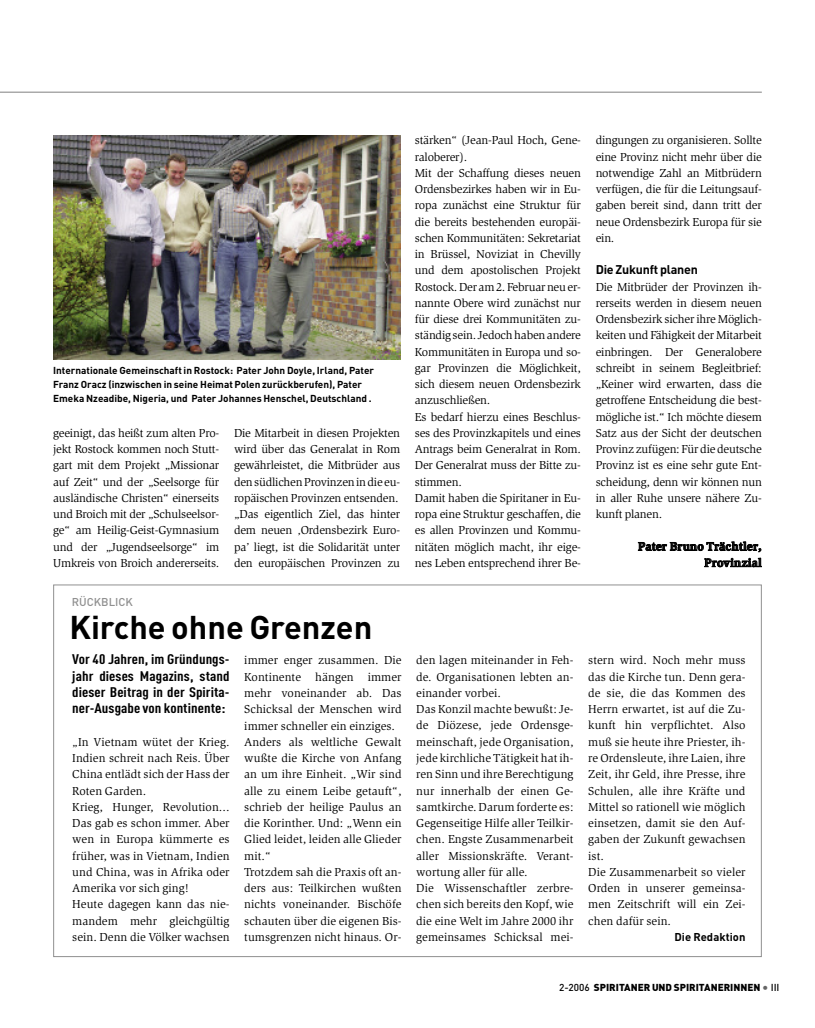
<style>
.page{position:relative;width:815px;height:1028px;background:#fff}
.page>*{position:absolute;margin:0;border:0;box-sizing:border-box;transform-origin:0 0}
.t1{font:700 32.5px "DIN Pro";color:#000}
.t2{font:700 13.75px/16.2px "DIN Cond";letter-spacing:.005em;color:#000;text-align:justify;scale:1.15 1}
.t3{font:700 12.5px "DIN Pro";letter-spacing:-.015em;color:#000}
.t4{font:11.88px/16.2px "Slimbach Std";letter-spacing:.005em;color:#000}
.t5{font:11.88px/16.2px "Slimbach Std";letter-spacing:-.015em;color:#000}
.t6{font:700 11.88px/16.2px "Slimbach Std";letter-spacing:.01em;color:#000;text-align:right}
.t7{font:700 11.25px "DIN Pro";letter-spacing:.005em;color:#000}
.t8{font:500 11.25px "DIN Pro";color:#909090}
.t9{font:700 10px/13.8px "DIN Pro";color:#000}
.t10{font:900 10px "DIN Pro";color:#000}
.s1{font-weight:500}
.s2{font-weight:500;font-size:12.5px;color:#666}
</style>
<div class="page">
<hr style="left:0;top:92px;width:762px;height:1px;background:#808080">
<img style="left:53px;top:136px;width:347px;height:223px">
<p class="t9" style="left:53px;top:363px;width:322px">Internationale Gemeinschaft in Rostock: Pater John Doyle, Irland, Pater<br>Franz Oracz (inzwischen in seine Heimat Polen zurückberufen), Pater<br>Emeka Nzeadibe, Nigeria, und Pater Johannes Henschel, Deutschland .</p>
<p class="t4" style="left:53px;top:425px;width:168px;text-align:justify">geeinigt, das heißt zum alten Pro&shy;jekt Rostock kommen noch Stutt&shy;gart mit dem Projekt „Missionar auf Zeit“ und der „Seelsorge für ausländische Christen“ einerseits und Broich mit der „Schulseelsor&shy;ge“ am Heilig-Geist-Gymnasium und der „Jugendseelsorge“ im Umkreis von Broich andererseits.</p>
<p class="t5" style="left:234px;top:425px;width:168px">Die Mitarbeit in diesen Projekten wird über das Generalat in Rom gewährleistet, die Mitbrüder aus densüdlichenProvinzenindie eu&shy;ropäischen Provinzen entsenden. „Das eigentlich Ziel, das hinter dem neuen ‚Ordensbezirk Euro&shy;pa’ liegt, ist die Solidarität unter den europäischen Provinzen zu</p>
<p class="t8" style="left:72px;top:596px;width:63px">RÜCKBLICK</p>
<h1 class="t1" style="left:69px;top:608px;width:304px">Kirche ohne Grenzen</h1>
<p class="t5" style="left:415px;top:133px;width:168px">stärken“ (Jean-Paul Hoch, Gene&shy;raloberer).<br>Mit der Schaffung dieses neuen<br>Ordensbezirkes haben wir in Eu&shy;ropa zunächst eine Struktur für die bereits bestehenden europäi&shy;schen Kommunitäten: Sekretariat in Brüssel, Noviziat in Chevilly und dem apostolischen Projekt<br>Rostock.Der am2.Februarneuer&shy;nannte Obere wird zunächst nur für diese drei Kommunitäten zu&shy;ständig sein. Jedochhabenandere<br>Kommunitäten in Europa und so&shy;gar Provinzen die Möglichkeit, sich diesem neuen Ordensbezirk anzuschließen.<br>Es bedarf hierzu eines Beschlus&shy;ses des Provinzkapitels und eines<br>Antrags beim Generalrat in Rom.<br>Der Generalrat muss der Bitte zu&shy;stimmen.<br>Damit haben die Spiritaner in Eu&shy;ropa eine Struktur geschaffen, die es allen Provinzen und Kommu&shy;nitäten möglich macht, ihr eige&shy;nes Leben entsprechend ihrer Be-</p>
<p class="t4" style="left:596px;top:133px;width:168px;text-align:justify">dingungen zu organisieren. Sollte eine Provinz nicht mehr über die notwendige Zahl an Mitbrüdern verfügen, die für die Leitungsauf&shy;gaben bereit sind, dann tritt der neue Ordensbezirk Europa für sie ein.</p>
<p class="t3" style="left:596px;top:262px;width:104px">Die Zukunft planen</p>
<p class="t4" style="left:596px;top:279px;width:168px;text-align:justify">Die Mitbrüder der Provinzen ih&shy;rerseits werden in diesem neuen Ordensbezirk sicher ihre Möglich&shy;keiten und Fähigkeit der Mitarbeit einbringen. Der Generalobere schreibt in seinem Begleitbrief: „Keiner wird erwarten, dass die getroffene Entscheidung die best&shy;mögliche ist.“ Ich möchte diesem Satz aus der Sicht der deutschen Provinz zufügen: Für die deutsche Provinz ist es eine sehr gute Ent&shy;scheidung, denn wir können nun in aller Ruhe unsere nähere Zu&shy;kunft planen.</p>
<p class="t6" style="left:638px;top:539px;width:125px">Pater Bruno Trächtler,<br>Provinzial</p>
<p class="t2" style="left:72px;top:651px;width:138px">Vor 40 Jahren, im Gründungs&shy;jahr dieses Magazins, stand dieser Beitrag in der Spirita&shy;ner-Ausgabevon kontinente:</p>
<p class="t4" style="left:72px;top:734px;width:159px">„In Vietnam wütet der Krieg.<br>Indien schreit nach Reis. Über<br>China entlädt sich der Hass der<br>Roten Garden.<br>Krieg, Hunger, Revolution...<br>Das gab es schon immer. Aber wen in Europa kümmerte es früher, was in Vietnam, Indien und China, was in Afrika oder<br>Amerika vor sich ging!<br>Heute dagegen kann das nie&shy;mandem mehr gleichgültig sein. Denn die Völker wachsen</p>
<p class="t4" style="left:244px;top:653px;width:159px">immer enger zusammen. Die<br>Kontinente hängen immer mehr voneinander ab. Das<br>Schicksal der Menschen wird immer schneller ein einziges.<br>Anders als weltliche Gewalt wußte die Kirche von Anfang an um ihre Einheit. „Wir sind alle zu einem Leibe getauft“, schrieb der heilige Paulus an die Korinther. Und: „Wenn ein<br>Glied leidet, leiden alle Glieder mit.“<br>Trotzdem sah die Praxis oft an&shy;ders aus: Teilkirchen wußten nichts voneinander. Bischöfe schauten über die eigenen Bis&shy;tumsgrenzen nicht hinaus. Or-</p>
<p class="t4" style="left:416px;top:653px;width:159px">den lagen miteinander in Feh&shy;de. Organisationen lebten an&shy;einander vorbei.<br>Das Konzil machte bewußt: Je&shy;de Diözese, jede Ordensge&shy;meinschaft, jede Organisation, jede kirchliche Tätigkeit hat ih&shy;ren Sinn und ihre Berechtigung nur innerhalb der einen Ge&shy;samtkirche. Darum forderte es:<br>Gegenseitige Hilfe aller Teilkir&shy;chen. Engste Zusammenarbeit aller Missionskräfte. Verant&shy;wortung aller für alle.<br>Die Wissenschaftler zerbre&shy;chen sich bereits den Kopf, wie die eine Welt im Jahre 2000 ihr gemeinsames Schicksal mei-</p>
<p class="t4" style="left:588px;top:653px;width:159px">stern wird. Noch mehr muss das die Kirche tun. Denn gera&shy;de sie, die das Kommen des<br>Herrn erwartet, ist auf die Zu&shy;kunft hin verpflichtet. Also muß sie heute ihre Priester, ih&shy;re Ordensleute, ihre Laien, ihre<br>Zeit, ihr Geld, ihre Presse, ihre<br>Schulen, alle ihre Kräfte und<br>Mittel so rationell wie möglich einsetzen, damit sie den Auf&shy;gaben der Zukunft gewachsen ist.<br>Die Zusammenarbeit so vieler<br>Orden in unserer gemeinsa&shy;men Zeitschrift will ein Zei&shy;chen dafür sein.</p>
<p class="t7" style="left:674px;top:930px;width:73px">Die Redaktion</p>
<p class="t10" style="left:559px;top:982px;width:222px"><span class="s1">2-2006</span> SPIRITANER UND SPIRITANERINNEN <span class="s2">•</span> <span class="s1">III</span></p>
</div>
